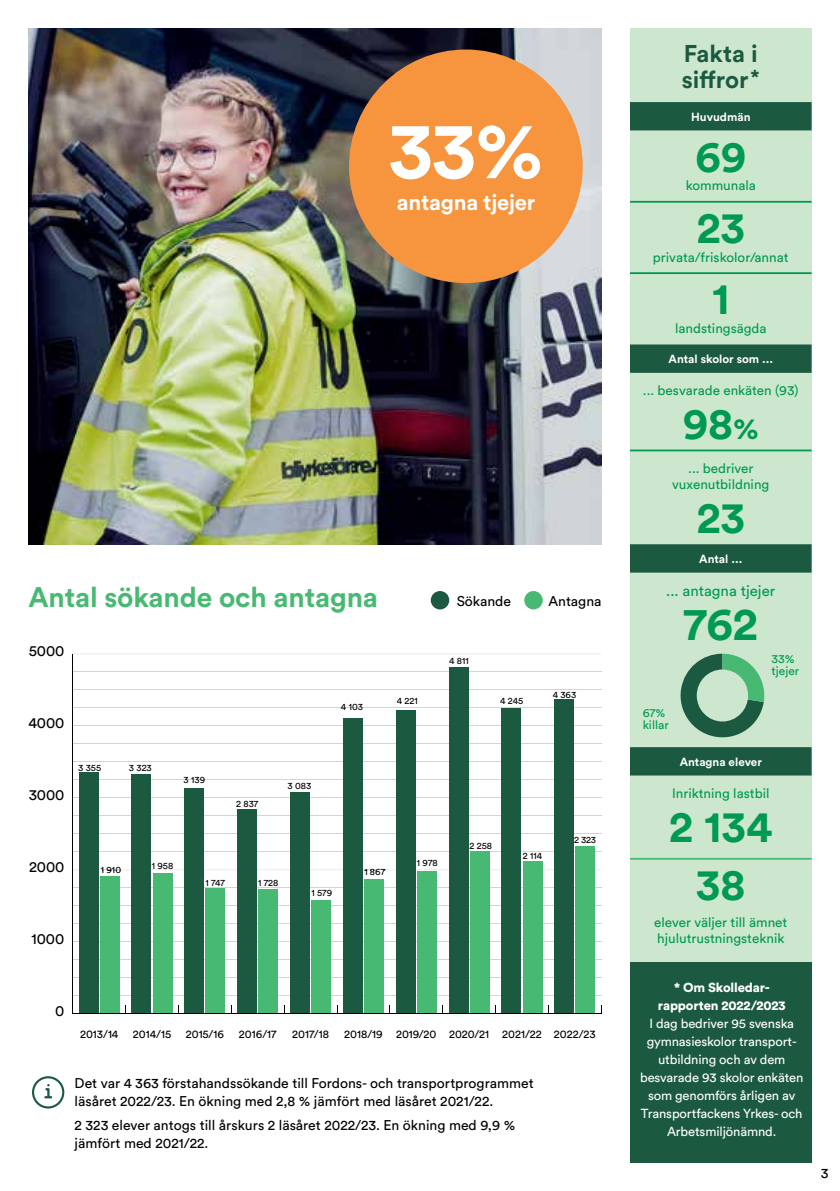
<style>
.page{position:relative;width:840px;height:1191px;background:#fff}
.page>*{position:absolute;margin:0;border:0;box-sizing:border-box;transform-origin:0 0}
.t1{font:700 80px "Circular Std";color:#fff}
.t2{font:700 46px "Circular Std";color:#009953}
.t3{font:700 44px/58.4px "Circular Std";color:#009953;text-align:center}
.t4{font:700 28px "Circular Std";letter-spacing:-.005em;color:#47b972}
.t5{font:700 24px/26px "Circular Std";color:#1b5a41}
.t6{font:700 22px "Circular Std";letter-spacing:-.01em;color:#fff}
.t7{font:15px "Circular Std";letter-spacing:-.005em;color:#000}
.t8{font:15px "Circular Std";color:#009953}
.t9{font:14px/18px "Circular Std";color:#000}
.t10{font:13.4px/16.2px "Circular Std";color:#009953;text-align:center}
.t11{font:13px/18px "Circular Std";letter-spacing:-.01em;color:#fff;text-align:center}
.t12{font:900 13px/18px "Circular Std";letter-spacing:-.01em;color:#fff;text-align:center}
.t13{font:12px/12px "Circular Std";color:#009953}
.t14{font:700 11.6px "Circular Std";color:#fff}
.t15{font:11.2px "Circular Std";color:#000}
.t16{font:9.4px "Circular Std";color:#000}
.s1{font-size:30px}
</style>
<div class="page">
<div style="left:629px;top:34px;width:182px;height:1128px;background:#cce7ce"></div>
<svg style="left:629px;top:102px;width:182px;height:673px"></svg>
<hr style="left:629px;top:858px;width:182px;height:1px;background:#47b972">
<hr style="left:629px;top:449px;width:182px;height:2px;background:#009953">
<hr style="left:629px;top:201px;width:182px;height:2px;background:#009953">
<hr style="left:629px;top:272px;width:182px;height:2px;background:#009953">
<img style="left:28px;top:28px;width:573px;height:516px">
<div style="left:430px;top:591px;width:19px;height:18px;background:#1b5a41;border-radius:50%"></div>
<div style="left:524px;top:591px;width:18px;height:18px;background:#47b972;border-radius:50%"></div>
<svg style="left:44px;top:1084px;width:7px;height:14px"></svg>
<div style="left:32px;top:1076px;width:32px;height:32px;border:2px solid #1b5a41;border-radius:50%"></div>
<hr style="left:73px;top:959px;width:527px;height:1px;background:#d1d3d4">
<hr style="left:73px;top:887px;width:527px;height:1px;background:#d1d3d4">
<hr style="left:73px;top:815px;width:527px;height:1px;background:#d1d3d4">
<hr style="left:73px;top:743px;width:527px;height:1px;background:#d1d3d4">
<hr style="left:73px;top:671px;width:527px;height:1px;background:#d1d3d4">
<hr style="left:73px;top:977px;width:527px;height:1px;background:#d1d3d4">
<hr style="left:73px;top:905px;width:527px;height:1px;background:#d1d3d4">
<hr style="left:73px;top:833px;width:527px;height:1px;background:#d1d3d4">
<hr style="left:73px;top:761px;width:527px;height:1px;background:#d1d3d4">
<hr style="left:73px;top:689px;width:527px;height:1px;background:#d1d3d4">
<hr style="left:73px;top:995px;width:527px;height:1px;background:#d1d3d4">
<hr style="left:73px;top:923px;width:527px;height:1px;background:#d1d3d4">
<hr style="left:73px;top:851px;width:527px;height:1px;background:#d1d3d4">
<hr style="left:73px;top:779px;width:527px;height:1px;background:#d1d3d4">
<hr style="left:73px;top:707px;width:527px;height:1px;background:#d1d3d4">
<hr style="left:72px;top:654px;width:1px;height:359px;background:#000">
<hr style="left:73px;top:941px;width:527px;height:1px;background:#d1d3d4">
<hr style="left:385px;top:869px;width:215px;height:1px;background:#d1d3d4">
<hr style="left:121px;top:869px;width:243px;height:1px;background:#d1d3d4">
<svg style="left:364px;top:869px;width:21px;height:1px"></svg>
<svg style="left:73px;top:869px;width:48px;height:1px"></svg>
<hr style="left:73px;top:797px;width:527px;height:1px;background:#d1d3d4">
<hr style="left:73px;top:725px;width:527px;height:1px;background:#d1d3d4">
<svg style="left:73px;top:653px;width:527px;height:1px"></svg>
<div style="left:100px;top:876px;width:19px;height:137px;background:#47b972"></div>
<div style="left:153px;top:873px;width:19px;height:140px;background:#47b972"></div>
<div style="left:206px;top:888px;width:19px;height:125px;background:#47b972"></div>
<div style="left:259px;top:889px;width:19px;height:124px;background:#47b972"></div>
<div style="left:311px;top:900px;width:19px;height:113px;background:#47b972"></div>
<div style="left:364px;top:879px;width:19px;height:134px;background:#47b972"></div>
<div style="left:417px;top:871px;width:19px;height:142px;background:#47b972"></div>
<div style="left:470px;top:851px;width:19px;height:162px;background:#47b972"></div>
<div style="left:522px;top:861px;width:19px;height:152px;background:#47b972"></div>
<div style="left:575px;top:846px;width:19px;height:167px;background:#47b972"></div>
<div style="left:79px;top:772px;width:19px;height:241px;background:#1b5a41"></div>
<div style="left:132px;top:774px;width:19px;height:239px;background:#1b5a41"></div>
<div style="left:185px;top:788px;width:19px;height:225px;background:#1b5a41"></div>
<div style="left:237px;top:809px;width:19px;height:204px;background:#1b5a41"></div>
<div style="left:290px;top:792px;width:19px;height:221px;background:#1b5a41"></div>
<div style="left:343px;top:718px;width:19px;height:295px;background:#1b5a41"></div>
<div style="left:396px;top:710px;width:19px;height:303px;background:#1b5a41"></div>
<div style="left:449px;top:667px;width:19px;height:346px;background:#1b5a41"></div>
<div style="left:501px;top:708px;width:19px;height:305px;background:#1b5a41"></div>
<div style="left:554px;top:700px;width:19px;height:313px;background:#1b5a41"></div>
<hr style="left:73px;top:1013px;width:528px;height:1px;background:#000">
<div style="left:349px;top:50px;width:233px;height:233px;background:#f7943e;border-radius:50%"></div>
<div style="left:629px;top:28px;width:182px;height:74px;background:#cce7ce"></div>
<div style="left:629px;top:962px;width:182px;height:200px;background:#1b5a41"></div>
<svg style="left:677px;top:653px;width:86px;height:87px"></svg>
<div style="left:696px;top:669px;width:51px;height:52px;background:#cce7ce;border-radius:50%"></div>
<h1 class="t1" style="left:389px;top:98px;width:156px">33%</h1>
<h3 class="t6" style="left:396px;top:188px;width:140px">antagna tjejer</h3>
<h3 class="t4" style="left:28px;top:579px;width:351px">Antal sökande och antagna</h3>
<p class="t9" style="left:456px;top:592px;width:56px">Sökande</p>
<p class="t9" style="left:548px;top:592px;width:55px">Antagna</p>
<p class="t7" style="left:29px;top:641px;width:37px">5000</p>
<p class="t7" style="left:28px;top:713px;width:38px">4000</p>
<p class="t7" style="left:29px;top:785px;width:37px">3000</p>
<p class="t7" style="left:29px;top:857px;width:37px">2000</p>
<p class="t16" style="left:341px;top:701px;width:23px">4 103</p>
<p class="t16" style="left:396px;top:695px;width:23px">4 221</p>
<p class="t16" style="left:449px;top:655px;width:21px">4 811</p>
<p class="t16" style="left:500px;top:695px;width:25px">4 245</p>
<p class="t16" style="left:552px;top:689px;width:25px">4 363</p>
<p class="t16" style="left:78px;top:762px;width:24px">3 355</p>
<p class="t16" style="left:129px;top:762px;width:24px">3 323</p>
<p class="t16" style="left:183px;top:773px;width:23px">3 139</p>
<p class="t16" style="left:236px;top:798px;width:24px">2 837</p>
<p class="t16" style="left:287px;top:780px;width:25px">3 083</p>
<p class="t16" style="left:152px;top:860px;width:23px">1 958</p>
<p class="t16" style="left:101px;top:864px;width:22px">1 910</p>
<p class="t16" style="left:364px;top:866px;width:22px">1 867</p>
<p class="t16" style="left:205px;top:877px;width:21px">1 747</p>
<p class="t16" style="left:258px;top:877px;width:22px">1 728</p>
<p class="t16" style="left:311px;top:887px;width:22px">1 579</p>
<p class="t16" style="left:416px;top:857px;width:22px">1 978</p>
<p class="t16" style="left:469px;top:839px;width:24px">2 258</p>
<p class="t16" style="left:522px;top:849px;width:21px">2 114</p>
<p class="t16" style="left:574px;top:834px;width:23px">2 323</p>
<p class="t7" style="left:32px;top:929px;width:34px">1000</p>
<p class="t7" style="left:55px;top:1001px;width:11px">0</p>
<p class="t15" style="left:80px;top:1027px;width:40px">2013/14</p>
<p class="t15" style="left:133px;top:1027px;width:40px">2014/15</p>
<p class="t15" style="left:186px;top:1027px;width:40px">2015/16</p>
<p class="t15" style="left:239px;top:1027px;width:39px">2016/17</p>
<p class="t15" style="left:292px;top:1027px;width:38px">2017/18</p>
<p class="t15" style="left:344px;top:1027px;width:253px">2018/19 2019/20 2020/21 2021/22 2022/23</p>
<p class="t9" style="left:75px;top:1073px;width:460px">Det var 4 363 förstahandssökande till Fordons- och transportprogrammet läsåret 2022/23. En ökning med 2,8 % jämfört med läsåret 2021/22.</p>
<p class="t9" style="left:75px;top:1115px;width:442px">2 323 elever antogs till årskurs 2 läsåret 2022/23. En ökning med 9,9 % jämfört med 2021/22.</p>
<h3 class="t5" style="left:681px;top:40px;width:79px">Fakta i siffror<sup>*</sup></h3>
<p class="t14" style="left:690px;top:109px;width:61px">Huvudmän</p>
<h3 class="t3" style="left:694px;top:126px;width:53px">69</h3>
<p class="t10" style="left:685px;top:177px;width:72px">kommunala</p>
<h3 class="t3" style="left:696px;top:197px;width:50px">23</h3>
<p class="t10" style="left:652px;top:249px;width:137px">privata/friskolor/annat</p>
<h3 class="t3" style="left:711px;top:269px;width:19px">1</h3>
<p class="t10" style="left:674px;top:320px;width:93px">landstingsägda</p>
<p class="t14" style="left:668px;top:352px;width:106px">Antal skolor som ...</p>
<p class="t10" style="left:642px;top:382px;width:157px">... besvarade enkäten (93)</p>
<h3 class="t3" style="left:682px;top:393px;width:78px">98<span class="s1">%</span></h3>
<p class="t10" style="left:671px;top:460px;width:99px">... bedriver vuxenutbildning</p>
<h3 class="t3" style="left:696px;top:487px;width:50px">23</h3>
<p class="t14" style="left:699px;top:551px;width:44px">Antal ...</p>
<p class="t8" style="left:665px;top:582px;width:111px">... antagna tjejer</p>
<h2 class="t2" style="left:683px;top:594px;width:76px">762</h2>
<p class="t13" style="left:642px;top:706px;width:28px">67% killar</p>
<p class="t13" style="left:771px;top:652px;width:29px">33% tjejer</p>
<p class="t14" style="left:679px;top:754px;width:84px">Antagna elever</p>
<p class="t10" style="left:671px;top:785px;width:99px">Inriktning lastbil</p>
<h3 class="t3" style="left:668px;top:796px;width:105px">2 134<br>38</h3>
<p class="t10" style="left:654px;top:914px;width:134px;text-align:left">elever väljer till ämnet hjulutrustningsteknik</p>
<p class="t12" style="left:657px;top:977px;width:129px">* Om Skolledar&shy;rapporten 2022/2023</p>
<p class="t11" style="left:639px;top:1014px;width:165px">I dag bedriver 95 svenska gymnasieskolor transport&shy;utbildning och av dem besvarade 93 skolor enkäten som genomförs årligen av<br>Transportfackens Yrkes- och<br>Arbetsmiljönämnd.</p>
<p class="t9" style="left:820px;top:1164px;width:9px">3</p>
</div>
